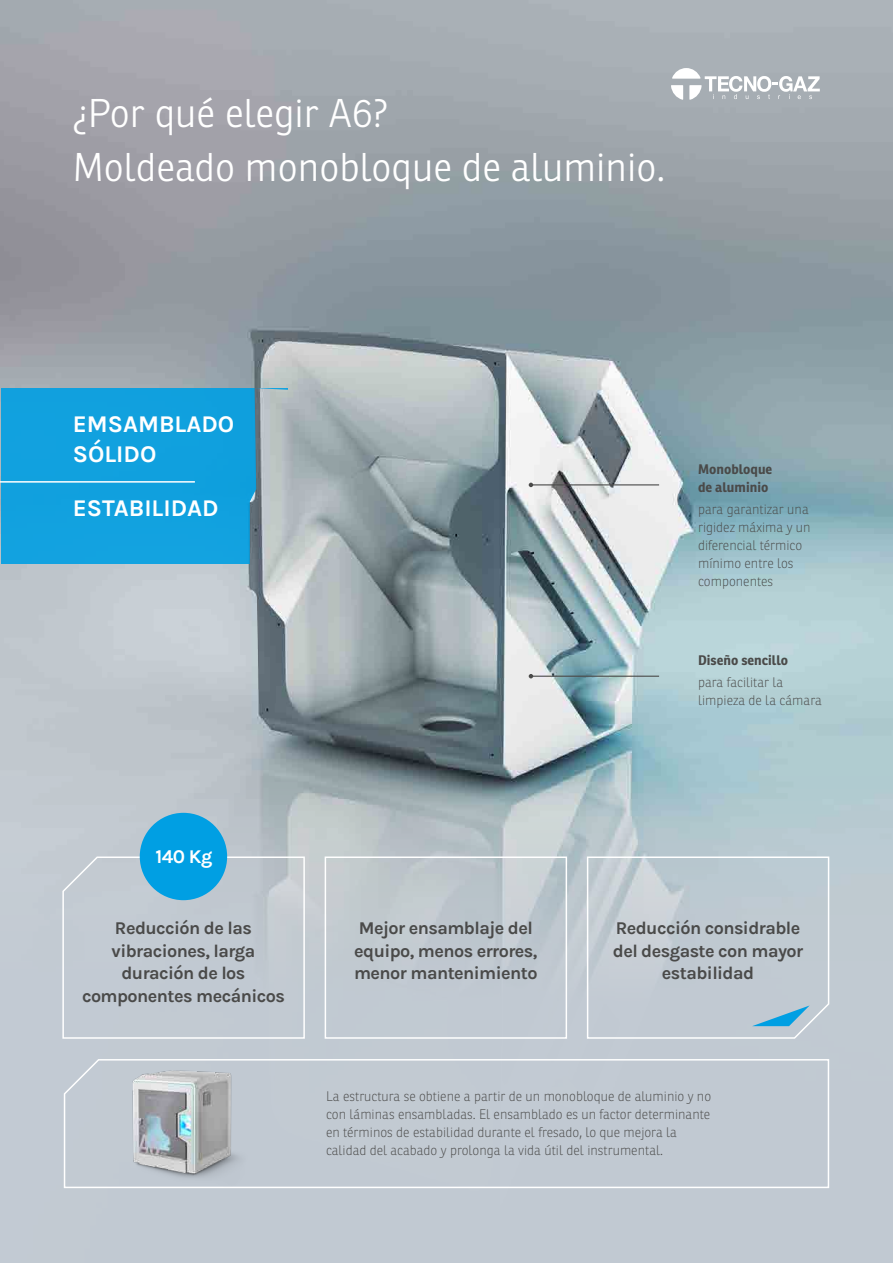
<style>
.page{position:relative;width:893px;height:1263px;background:#fff}
.page>*{position:absolute;margin:0;border:0;box-sizing:border-box;transform-origin:0 0}
.Titoli_di_Pagina_H2{font:300 39px "Ronnia";color:#fff}
.Titoli_di_Pagina_H2-2{font:700 24px/30px "Karla";color:#fff}
.Titoli_di_Pagina_H2-3{font:700 19.5px "Karla";color:#fff}
.Sottotitolo_Pagina_H{font:700 18px/22.5px "Karla";letter-spacing:-.03em;color:#4a4a49;text-align:center}
.Titolo_paragrafo_scu{font:100 13.5px/18px "Ronnia";color:#4a4a49}
.Titolo_paragrafo_scu-2{font:700 13.5px/18px "Ronnia";color:#4a4a49}
</style>
<div class="page">
<img style="left:0;top:0;width:893px;height:1263px">
<div style="left:63px;top:1058px;width:767px;height:131px;background:#c1c9d2"></div>
<hr style="left:531px;top:484px;width:128px;height:1px;background:#4a4a49">
<svg style="left:529px;top:483px;width:4px;height:4px"></svg>
<hr style="left:531px;top:676px;width:128px;height:1px;background:#4a4a49">
<svg style="left:529px;top:674px;width:4px;height:4px"></svg>
<div style="left:1px;top:388px;width:287px;height:176px;background:#11a1de"></div>
<img style="left:250px;top:388px;width:160px;height:316px">
<div style="left:325px;top:856px;width:242px;height:183px;border:2px solid #fff"></div>
<svg style="left:62px;top:855px;width:244px;height:184px;background:#c3cad2"></svg>
<svg style="left:586px;top:856px;width:244px;height:184px;background:#c1cbd3"></svg>
<hr style="left:0;top:481px;width:195px;height:2px;background:#fff">
<div style="left:140px;top:813px;width:87px;height:87px;background:#009fe3;border-radius:50%"></div>
<svg style="left:689px;top:85px;width:13px;height:15px"></svg>
<svg style="left:671px;top:85px;width:12px;height:15px"></svg>
<svg style="left:672px;top:68px;width:148px;height:31px"></svg>
<img style="left:122px;top:1060px;width:139px;height:139px">
<p class="Titoli_di_Pagina_H2" style="left:73px;top:89px;width:317px">¿Por qué elegir A6?</p>
<p class="Titoli_di_Pagina_H2" style="left:73px;top:143px;width:594px">Moldeado monobloque de aluminio.</p>
<p class="Titoli_di_Pagina_H2-2" style="left:73px;top:408px;width:163px">EMSAMBLADO<br>SÓLIDO</p>
<p class="Titoli_di_Pagina_H2-2" style="left:73px;top:492px;width:147px">ESTABILIDAD</p>
<p class="Titoli_di_Pagina_H2-3" style="left:155px;top:844px;width:58px">140 Kg</p>
<p class="Titolo_paragrafo_scu-2" style="left:698px;top:460px;width:76px">Monobloque de aluminio</p>
<p class="Titolo_paragrafo_scu" style="left:698px;top:500px;width:114px">para garantizar una rigidez máxima y un diferencial térmico mínimo entre los componentes</p>
<p class="Titolo_paragrafo_scu-2" style="left:698px;top:651px;width:92px">Diseño sencillo</p>
<p class="Titolo_paragrafo_scu" style="left:698px;top:673px;width:125px">para facilitar la limpieza de la cámara</p>
<p class="Sottotitolo_Pagina_H" style="left:82px;top:916px;width:204px">Reducción de las vibraciones, larga duración de los componentes mecánicos</p>
<p class="Sottotitolo_Pagina_H" style="left:354px;top:916px;width:185px;text-align:left">Mejor ensamblaje del equipo, menos errores, menor mantenimiento</p>
<p class="Sottotitolo_Pagina_H" style="left:613px;top:916px;width:192px">Reducción considrable del desgaste con mayor estabilidad</p>
<p class="Titolo_paragrafo_scu" style="left:326px;top:1087px;width:387px">La estructura se obtiene a partir de un monobloque de aluminio y no con láminas ensambladas. El ensamblado es un factor determinante en términos de estabilidad durante el fresado, lo que mejora la calidad del acabado y prolonga la vida útil del instrumental.</p>
</div>
